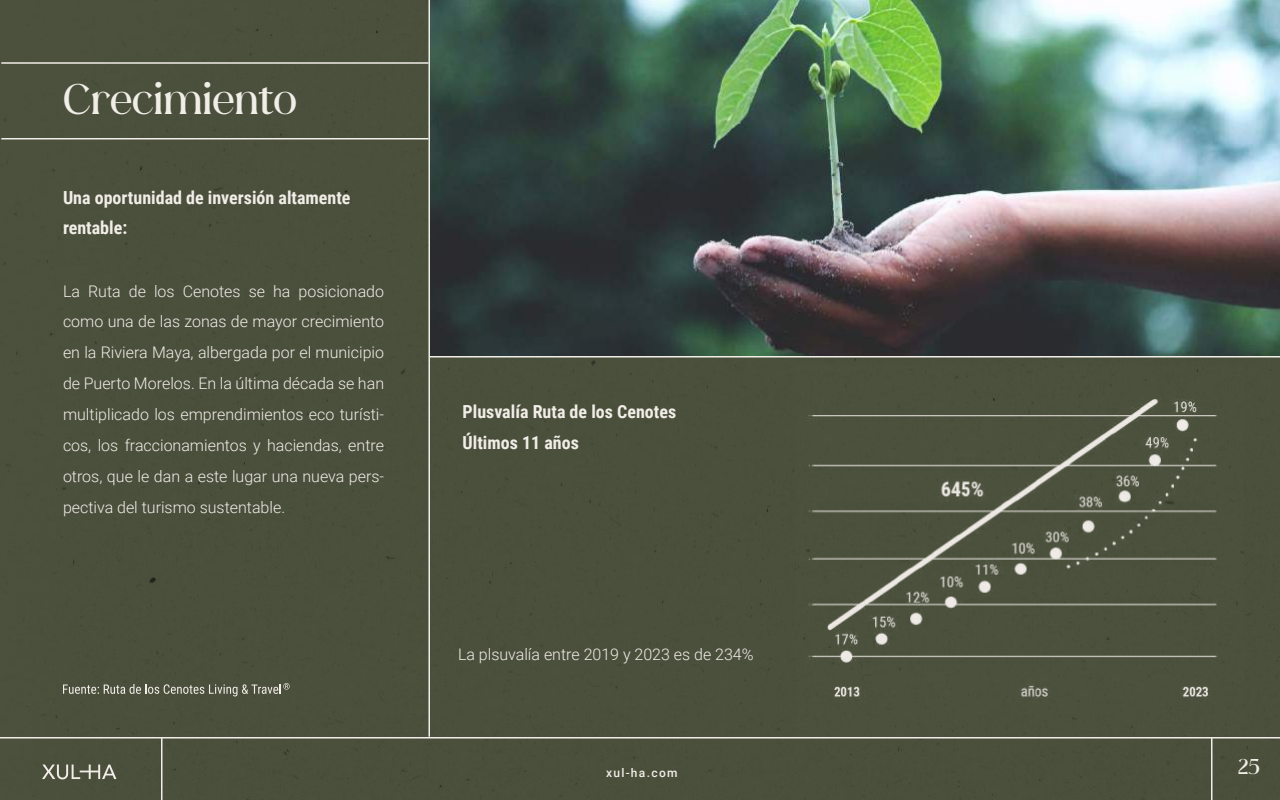
<style>
.page{position:relative;width:1280px;height:800px;background:#4b503c}
.page>*{position:absolute;margin:0;border:0;box-sizing:border-box;transform-origin:0 0}
.t1{font:40px "Minakoe";color:#f1ede7}
.t2{font:20px "Minakoe";color:#f1ede7}
.t3{font:700 18px/31px "Roboto Condensed";color:#f1ede7}
.t4{font:300 16px/31px "Roboto";color:#f1ede7;text-align:justify}
.t5{font:500 12px "Roboto";letter-spacing:.11em;color:#f1ede7}
</style>
<div class="page">
<hr style="left:0;top:737px;width:1280px;height:1px;background:#f2ede8">
<hr style="left:161px;top:738px;width:1px;height:62px;background:#f2ede8">
<hr style="left:1211px;top:738px;width:1px;height:62px;background:#f2ede8">
<svg style="left:42px;top:765px;width:74px;height:14px"></svg>
<hr style="left:1px;top:138px;width:427px;height:2px;background:#f1ede7">
<hr style="left:1px;top:62px;width:427px;height:2px;background:#f1ede7">
<hr style="left:428px;top:0;width:2px;height:737px;background:#f1ede7">
<hr style="left:429px;top:356px;width:851px;height:2px;background:#f1ede7">
<img style="left:430px;top:0;width:850px;height:356px">
<svg style="left:63px;top:683px;width:227px;height:13px;background:#6d705f"></svg>
<img style="left:796px;top:366px;width:448px;height:371px">
<h1 class="t1" style="left:63px;top:74px;width:235px">Crecimiento</h1>
<p class="t3" style="left:63px;top:181px;width:289px">Una oportunidad de inversión altamente rentable:</p>
<p class="t4" style="left:63px;top:275px;width:323px">La Ruta de los Cenotes se ha posicionado como una de las zonas de mayor crecimiento en la Riviera Maya, albergada por el municipio de Puerto Morelos. En la última década se han multiplicado los emprendimientos eco turísti&shy;cos, los fraccionamientos y haciendas, entre otros, que le dan a este lugar una nueva pers&shy;pectiva del turismo sustentable.</p>
<p class="t3" style="left:463px;top:396px;width:215px">Plusvalía Ruta de los Cenotes<br>Últimos 11 años</p>
<p class="t4" style="left:458px;top:638px;width:297px">La plsuvalía entre 2019 y 2023 es de 234%</p>
<p class="t5" style="left:606px;top:764px;width:73px">xul-ha.com</p>
<p class="t2" style="left:1238px;top:754px;width:23px">25</p>
</div>
